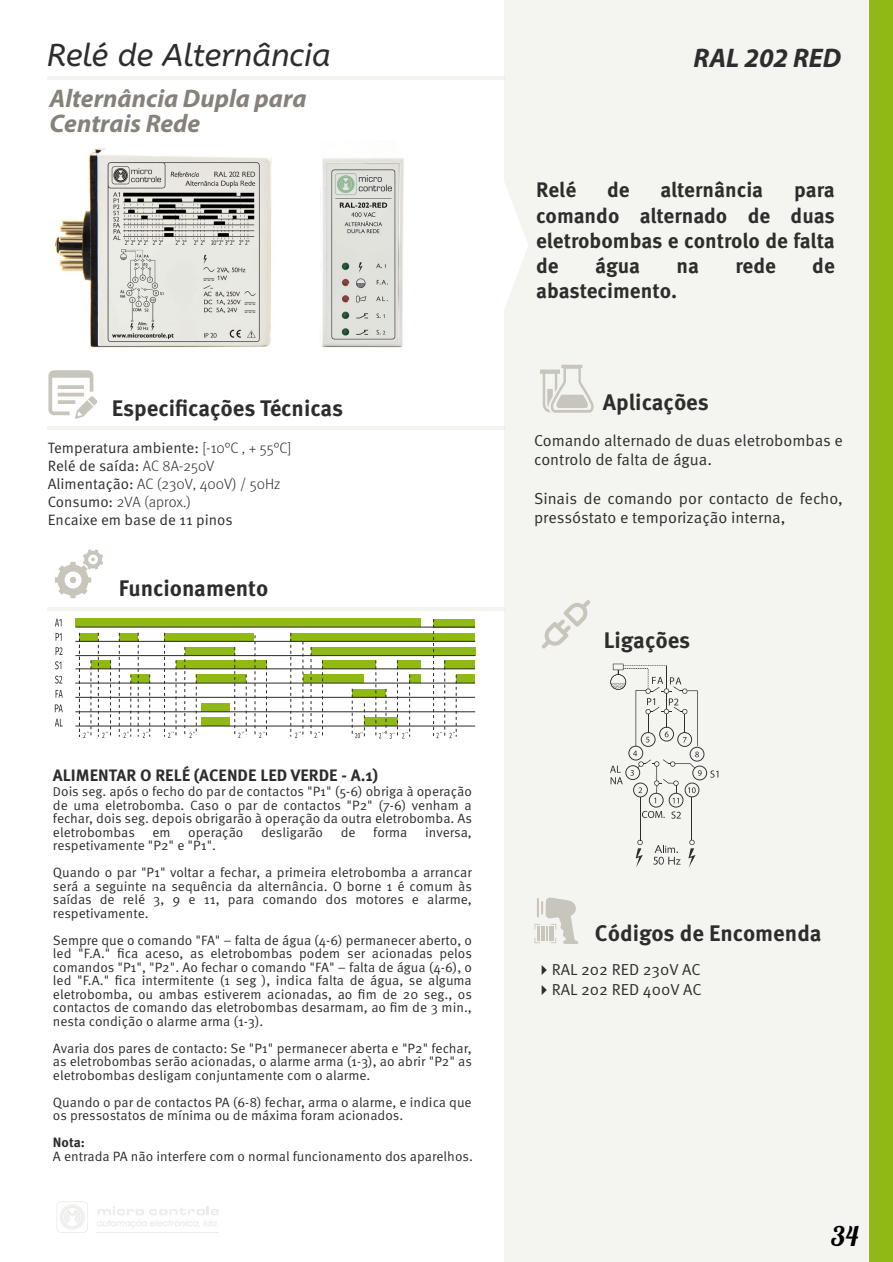
<style>
.page{position:relative;width:893px;height:1262px;background:#fff}
.page>*{position:absolute;margin:0;border:0;box-sizing:border-box;transform-origin:0 0}
.t1{font:italic 31.5px "A Bee Zee";color:#2d2d2d}
.t2{font:italic 700 27px "Myriad Pro";color:#2d2d2d}
.t3{font:27px "Lobster 1.3";color:#000}
.t4{font:italic 700 25.5px/25.5px "Myriad Pro";color:#86817b}
.t5{font:700 22.5px "Meta Pro";color:#2d2d2d}
.t6{font:700 21px/25.2px "Meta Pro";color:#2d2d2d;text-align:justify}
.t7{font:700 16.5px "Meta Pro";color:#2d2d2d}
.t8{font:15.9px/19px "Meta Pro";color:#2d2d2d}
.t9{font:15px/18px "Meta Pro";color:#2d2d2d}
.t10{font:13.5px/13.5px "Meta Pro";color:#2d2d2d;text-align:justify}
.t11{font:700 13.5px "Meta Pro";color:#2d2d2d}
.s1{font-weight:300}
.s2{font-size:12.75px}
</style>
<div class="page">
<div style="left:504px;top:0;width:365px;height:1262px;background:#f4f4f1"></div>
<hr style="left:47px;top:76px;width:457px;height:4px;background:#f4f4f1">
<hr style="left:47px;top:426px;width:457px;height:3px;background:#d3d3ca">
<hr style="left:47px;top:607px;width:457px;height:4px;background:#f4f4f1">
<svg style="left:97px;top:1206px;width:122px;height:22px"></svg>
<hr style="left:96px;top:1232px;width:123px;height:1px;background:#b5b5b1">
<svg style="left:56px;top:1201px;width:32px;height:31px"></svg>
<div style="left:869px;top:0;width:23px;height:1262px;background:#90b916"></div>
<div style="left:433px;top:619px;width:42px;height:8px;background:#90b916"></div>
<div style="left:75px;top:618px;width:346px;height:9px;background:#90b916"></div>
<div style="left:352px;top:689px;width:34px;height:8px;background:#90b916"></div>
<div style="left:185px;top:647px;width:50px;height:8px;background:#90b916"></div>
<div style="left:311px;top:647px;width:164px;height:8px;background:#90b916"></div>
<div style="left:91px;top:660px;width:19px;height:9px;background:#90b916"></div>
<div style="left:176px;top:660px;width:90px;height:9px;background:#90b916"></div>
<div style="left:322px;top:660px;width:54px;height:9px;background:#90b916"></div>
<div style="left:397px;top:660px;width:24px;height:9px;background:#90b916"></div>
<div style="left:444px;top:660px;width:31px;height:9px;background:#90b916"></div>
<div style="left:79px;top:633px;width:19px;height:8px;background:#90b916"></div>
<div style="left:164px;top:633px;width:90px;height:8px;background:#90b916"></div>
<div style="left:291px;top:633px;width:184px;height:8px;background:#90b916"></div>
<div style="left:119px;top:633px;width:19px;height:8px;background:#90b916"></div>
<div style="left:196px;top:674px;width:50px;height:9px;background:#90b916"></div>
<div style="left:303px;top:674px;width:61px;height:9px;background:#90b916"></div>
<div style="left:409px;top:674px;width:12px;height:9px;background:#90b916"></div>
<div style="left:456px;top:675px;width:19px;height:8px;background:#90b916"></div>
<div style="left:131px;top:674px;width:19px;height:9px;background:#90b916"></div>
<div style="left:364px;top:717px;width:33px;height:9px;background:#90b916"></div>
<div style="left:201px;top:703px;width:28px;height:9px;background:#90b916"></div>
<div style="left:201px;top:717px;width:28px;height:9px;background:#90b916"></div>
<svg style="left:504px;top:183px;width:24px;height:125px"></svg>
<svg style="left:55px;top:718px;width:8px;height:8px"></svg>
<svg style="left:56px;top:690px;width:7px;height:7px"></svg>
<svg style="left:55px;top:675px;width:7px;height:8px"></svg>
<svg style="left:55px;top:661px;width:6px;height:8px"></svg>
<svg style="left:56px;top:647px;width:6px;height:8px"></svg>
<svg style="left:56px;top:633px;width:6px;height:7px"></svg>
<svg style="left:55px;top:618px;width:7px;height:8px"></svg>
<svg style="left:79px;top:633px;width:12px;height:105px"></svg>
<svg style="left:98px;top:633px;width:13px;height:105px"></svg>
<svg style="left:119px;top:633px;width:12px;height:105px"></svg>
<svg style="left:138px;top:633px;width:12px;height:105px"></svg>
<svg style="left:184px;top:647px;width:13px;height:91px"></svg>
<svg style="left:164px;top:633px;width:12px;height:105px"></svg>
<svg style="left:234px;top:647px;width:13px;height:91px"></svg>
<svg style="left:254px;top:635px;width:13px;height:103px"></svg>
<svg style="left:290px;top:633px;width:13px;height:105px"></svg>
<svg style="left:310px;top:647px;width:13px;height:91px"></svg>
<svg style="left:432px;top:619px;width:24px;height:119px"></svg>
<svg style="left:352px;top:688px;width:13px;height:50px"></svg>
<svg style="left:375px;top:660px;width:35px;height:78px"></svg>
<hr style="left:75px;top:626px;width:400px;height:1px;background:#2d2d2d">
<hr style="left:75px;top:641px;width:400px;height:1px;background:#2d2d2d">
<hr style="left:75px;top:655px;width:400px;height:1px;background:#2d2d2d">
<hr style="left:75px;top:668px;width:400px;height:1px;background:#2d2d2d">
<hr style="left:75px;top:697px;width:400px;height:1px;background:#2d2d2d">
<hr style="left:75px;top:711px;width:400px;height:1px;background:#2d2d2d">
<hr style="left:75px;top:682px;width:400px;height:1px;background:#2d2d2d">
<hr style="left:75px;top:725px;width:400px;height:1px;background:#2d2d2d">
<svg style="left:55px;top:704px;width:8px;height:8px"></svg>
<hr style="left:639px;top:796px;width:1px;height:44px;background:#2d2d2d">
<hr style="left:691px;top:797px;width:1px;height:43px;background:#2d2d2d">
<svg style="left:653px;top:845px;width:27px;height:19px"></svg>
<svg style="left:688px;top:839px;width:7px;height:28px"></svg>
<svg style="left:635px;top:839px;width:8px;height:28px"></svg>
<svg style="left:610px;top:663px;width:108px;height:155px"></svg>
<img style="left:54px;top:148px;width:350px;height:200px">
<svg style="left:540px;top:365px;width:54px;height:48px"></svg>
<svg style="left:542px;top:600px;width:48px;height:49px"></svg>
<svg style="left:55px;top:549px;width:48px;height:49px"></svg>
<svg style="left:534px;top:897px;width:44px;height:47px"></svg>
<svg style="left:48px;top:370px;width:49px;height:49px"></svg>
<h1 class="t1" style="left:47px;top:37px;width:285px">Relé de Alternância</h1>
<h3 class="t4" style="left:50px;top:85px;width:258px">Alternância Dupla para<br>Centrais Rede</h3>
<h3 class="t5" style="left:112px;top:393px;width:233px">Especificações Técnicas</h3>
<p class="t9" style="left:48px;top:439px;width:245px">Temperatura ambiente: <span class="s1">[-10°C , + 55°C]<br></span>Relé de saída: <span class="s1">AC 8A-250V<br></span>Alimentação: <span class="s1">AC (230V, 400V) / 50Hz<br></span>Consumo: <span class="s1">2VA (aprox.)<br></span>Encaixe em base de 11 pinos</p>
<h3 class="t5" style="left:119px;top:574px;width:151px">Funcionamento</h3>
<p class="t7" style="left:53px;top:764px;width:327px">ALIMENTAR O RELÉ (ACENDE LED VERDE - A.1)</p>
<p class="t10" style="left:53px;top:785px;width:420px"><span class="s2">D</span>ois seg. após o fecho do par de contactos "P1" (5-6) obriga à operação de uma eletrobomba. Caso o par de contactos "P2" (7-6) venham a fechar, dois seg. depois obrigarão à operação da outra eletrobomba. As eletrobombas</p>
<p class="t10" style="left:152px;top:825px;width:20px">em</p>
<p class="t10" style="left:188px;top:825px;width:57px">operação</p>
<p class="t10" style="left:261px;top:825px;width:64px">desligarão</p>
<p class="t10" style="left:341px;top:825px;width:16px">de</p>
<p class="t10" style="left:373px;top:825px;width:36px">forma</p>
<p class="t10" style="left:425px;top:825px;width:48px">inversa,</p>
<p class="t10" style="left:53px;top:832px;width:420px;line-height:27px">respetivamente "P2" e "P1".<br>Quando o par "P1" voltar a fechar, a primeira eletrobomba a arrancar</p>
<p class="t10" style="left:53px;top:879px;width:420px">será a seguinte na sequência da alternância. O borne 1 é comum às saídas de relé 3, 9 e 11, para comando dos motores e alarme, respetivamente.</p>
<p class="t10" style="left:53px;top:933px;width:420px">Sempre que o comando "FA" – falta de água (4-6) permanecer aberto, o led "F.A." fica aceso, as eletrobombas podem ser acionadas pelos comandos "P1", "P2". Ao fechar o comando "FA" – falta de água (4-6), o led "F.A." fica intermitente (1 seg ), indica falta de água, se alguma eletrobomba, ou ambas estiverem acionadas, ao fim de 20 seg., os contactos de comando das eletrobombas desarmam, ao fim de 3 min., nesta condição o alarme arma (1-3).</p>
<p class="t10" style="left:53px;top:1041px;width:420px">Avaria dos pares de contacto: Se "P1" permanecer aberta e "P2" fechar, as eletrobombas serão acionadas, o alarme arma (1-3), ao abrir "P2" as eletrobombas desligam conjuntamente com o alarme.</p>
<p class="t10" style="left:53px;top:1095px;width:420px">Quando o par de contactos PA (6-8) fechar, arma o alarme, e indica que os pressostatos de mínima ou de máxima foram acionados.</p>
<p class="t11" style="left:53px;top:1134px;width:34px">Nota:</p>
<p class="t10" style="left:53px;top:1149px;width:421px">A entrada PA não interfere com o normal funcionamento dos aparelhos.</p>
<h2 class="t2" style="left:693px;top:41px;width:149px">RAL 202 RED</h2>
<h3 class="t6" style="left:536px;top:178px;width:42px">Relé</h3>
<h3 class="t6" style="left:607px;top:178px;width:24px">de</h3>
<h3 class="t6" style="left:660px;top:178px;width:104px">alternância</h3>
<h3 class="t6" style="left:536px;top:178px;width:300px;text-indent:258px">para comando alternado de duas eletrobombas e controlo de falta de</h3>
<h3 class="t6" style="left:595px;top:254px;width:47px">água</h3>
<h3 class="t6" style="left:676px;top:254px;width:24px">na</h3>
<h3 class="t6" style="left:735px;top:254px;width:42px">rede</h3>
<h3 class="t6" style="left:812px;top:254px;width:24px">de</h3>
<h3 class="t6" style="left:536px;top:279px;width:142px">abastecimento.</h3>
<h3 class="t5" style="left:603px;top:387px;width:107px">Aplicações</h3>
<p class="t8" style="left:534px;top:432px;width:310px">Comando alternado de duas eletrobombas e controlo de falta de água.</p>
<p class="t8" style="left:534px;top:489px;width:310px">Sinais de comando por contacto de fecho, pressóstato e temporização interna,</p>
<h3 class="t5" style="left:603px;top:625px;width:88px">Ligações</h3>
<h3 class="t5" style="left:595px;top:918px;width:228px">Códigos de Encomenda</h3>
<p class="t8" style="left:535px;top:961px;width:166px">✔RAL 202 RED 230V AC</p>
<p class="t8" style="left:535px;top:980px;width:167px">✔RAL 202 RED 400V AC</p>
<h2 class="t3" style="left:831px;top:1218px;width:29px">34</h2>
</div>
